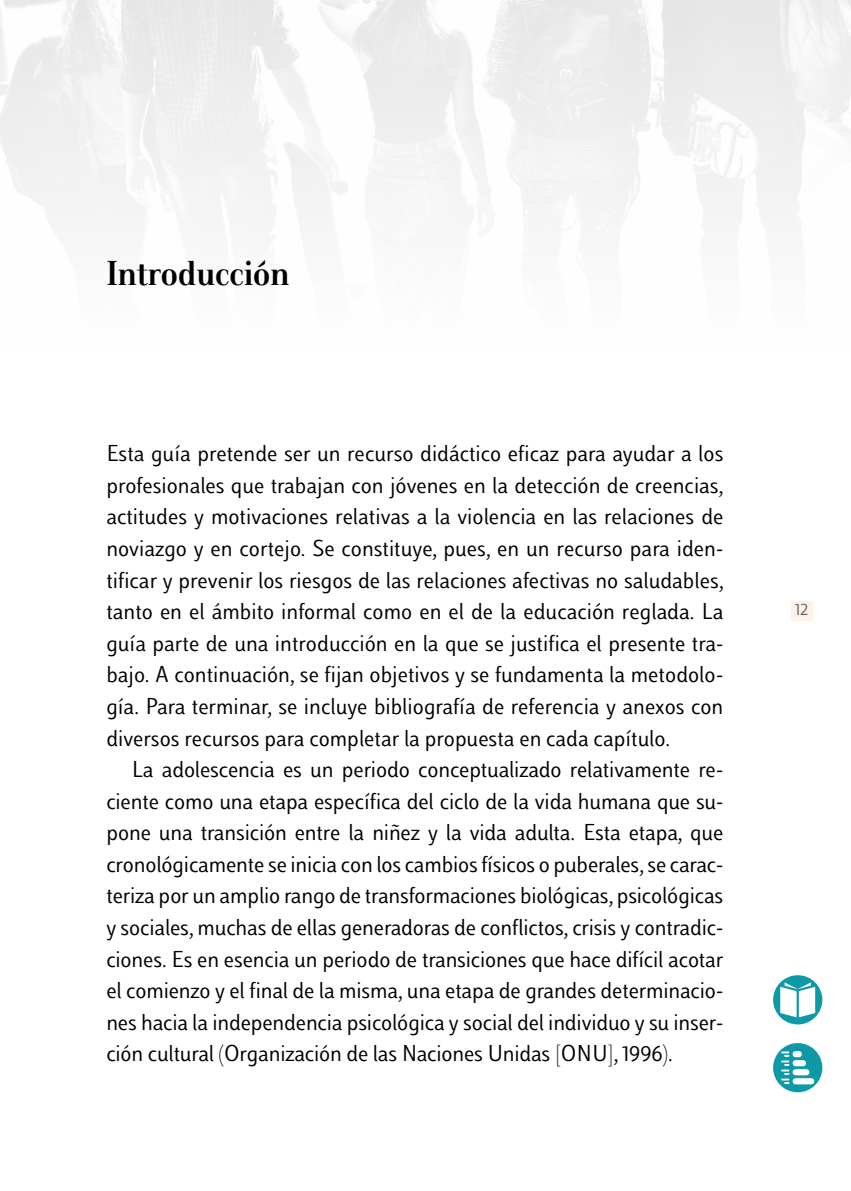
<style>
.page{position:relative;width:851px;height:1191px;background:#fff}
.page>*{position:absolute;margin:0;border:0;box-sizing:border-box;transform-origin:0 0}
._10_titulo_capitulo{font:700 36px "Luiss Serif";color:#000}
._00_Texto{font:24px/31.5px "Luiss Sans";letter-spacing:-.005em;color:#000;text-align:justify}
._00_Texto_SS{font:24px/31.5px "Luiss Sans";color:#000;text-align:justify}
.t1{font:18px "Luiss Sans";color:#666}
</style>
<div class="page">
<svg style="left:773px;top:975px;width:49px;height:49px"></svg>
<svg style="left:773px;top:1043px;width:49px;height:49px"></svg>
<div style="left:791px;top:601px;width:21px;height:20px;background:#fff1e7"></div>
<p class="_10_titulo_capitulo" style="left:106px;top:252px;width:185px">Introducción</p>
<p class="_00_Texto_SS" style="left:106px;top:438px;width:618px">Esta guía pretende ser un recurso didáctico eficaz para ayudar a los profesionales que trabajan con jóvenes en la detección de creencias, actitudes y motivaciones relativas a la violencia en las relaciones de noviazgo y en cortejo. Se constituye, pues, en un recurso para iden&shy;tificar y prevenir los riesgos de las relaciones afectivas no saludables, tanto en el ámbito informal como en el de la educación reglada. La guía parte de una introducción en la que se justifica el presente tra&shy;bajo. A continuación, se fijan objetivos y se fundamenta la metodolo&shy;gía. Para terminar, se incluye bibliografía de referencia y anexos con diversos recursos para completar la propuesta en cada capítulo.</p>
<p class="_00_Texto" style="left:106px;top:753px;width:618px;text-indent:26px">La adolescencia es un periodo conceptualizado relativamente re&shy;ciente como una etapa específica del ciclo de la vida humana que su&shy;pone una transición entre la niñez y la vida adulta. Esta etapa, que cronológicamente se inicia con los cambios físicos o puberales, se carac&shy;teriza por un amplio rango de transformaciones biológicas, psicológicas y sociales, muchas de ellas generadoras de conflictos, crisis y contradic&shy;ciones. Es en esencia un periodo de transiciones que hace difícil acotar el comienzo y el final de la misma, una etapa de grandes determinacio&shy;nes hacia la independencia psicológica y social del individuo y su inser&shy;ción cultural (Organización de las Naciones Unidas [ONU], 1996).</p>
<p class="t1" style="left:795px;top:599px;width:14px">12</p>
</div>
